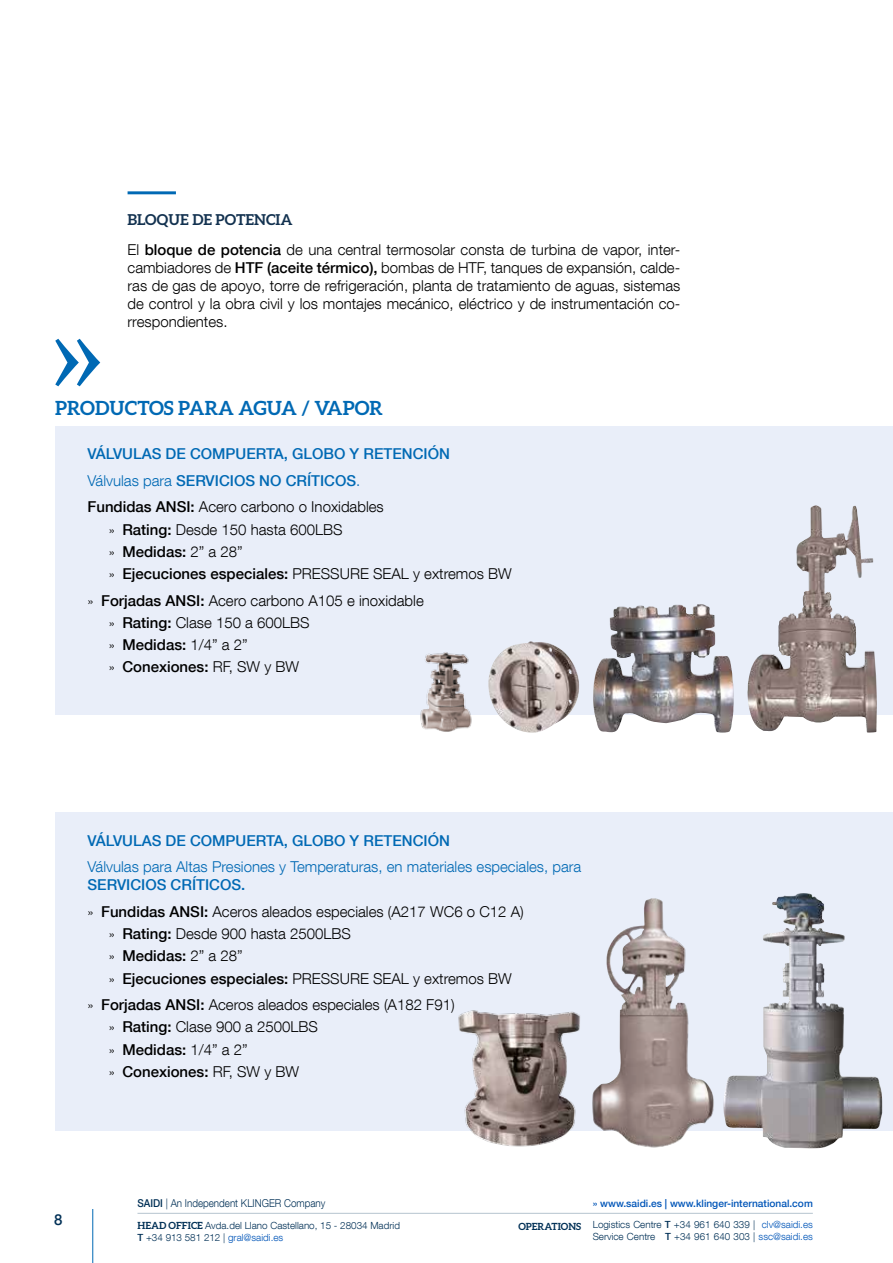
<style>
.page{position:relative;width:893px;height:1263px;background:#fff}
.page>*{position:absolute;margin:0;border:0;box-sizing:border-box;transform-origin:0 0}
.t1{font:700 19.5px "Aleo";color:#0069b4}
.t2{font:300 15px/22.2px "Helvetica Neue LT Com";color:#000}
.t3{font:500 15px/26.5px "Helvetica Neue LT Com";color:#0069b4}
.t4{font:300 15px "Helvetica Neue LT Com";color:#0069b4}
.t5{font:700 15px "Aleo";color:#133250}
.t6{font:500 15px "Helvetica Neue LT Com";color:#003056}
.t7{font:300 10.8px "Helvetica Neue LT Com";color:#003056;scale:.91 1}
.t8{font:500 10.2px "Helvetica Neue LT Com";color:#0055b8}
.t9{font:300 9.9px/11.9px "Helvetica Neue LT Com";color:#003056}
.t10{font:700 9.9px "Aleo";color:#003056}
.s1{font-weight:500}
.s2{font-weight:300}
.s3{color:#000}
.s4{font-weight:300;color:#000}
.s5{font-size:14.25px}
.s6{font-weight:500;color:#0069b4}
.s7{font-family:"Aleo";font-weight:700}
.s8{color:#0055b8}
</style>
<div class="page">
<div style="left:55px;top:426px;width:838px;height:288px;background:#e9eef9"></div>
<div style="left:55px;top:812px;width:838px;height:319px;background:#e9eef9"></div>
<img style="left:458px;top:1010px;width:122px;height:137px">
<img style="left:747px;top:505px;width:130px;height:228px">
<img style="left:418px;top:652px;width:57px;height:80px">
<img style="left:488px;top:641px;width:43px;height:63px">
<svg style="left:55px;top:339px;width:45px;height:47px"></svg>
<hr style="left:92px;top:1209px;width:1px;height:54px;background:#0069b4">
<hr style="left:137px;top:1213px;width:676px;height:1px;background:#758fa4">
<img style="left:723px;top:895px;width:159px;height:254px">
<img style="left:592px;top:898px;width:122px;height:250px">
<img style="left:591px;top:604px;width:143px;height:129px">
<hr style="left:128px;top:191px;width:48px;height:3px;background:#0069b4">
<p class="t5" style="left:128px;top:211px;width:167px">BLOQUE DE POTENCIA</p>
<p class="t2" style="left:128px;top:241px;width:554px;line-height:18px;text-align:justify">El <span class="s1">bloque de potencia</span> de una central termosolar consta de turbina de vapor, inter&shy;cambiadores de <span class="s1">HTF (aceite térmico),</span> bombas de HTF, tanques de expansión, calde&shy;ras de gas de apoyo, torre de refrigeración, planta de tratamiento de aguas, sistemas de control y la obra civil y los montajes mecánico, eléctrico y de instrumentación co&shy;rrespondientes.</p>
<h1 class="t1" style="left:55px;top:396px;width:329px">PRODUCTOS PARA AGUA / VAPOR</h1>
<p class="t3" style="left:88px;top:440px;width:364px">VÁLVULAS DE COMPUERTA, GLOBO Y RETENCIÓN<br><span class="s2">Válvulas para</span> SERVICIOS NO CRÍTICOS<span class="s2">.<br></span><span class="s3">Fundidas ANSI:</span> <span class="s4">Acero carbono o Inoxidables</span></p>
<p class="t2" style="left:109px;top:518px;width:404px"><span class="s5">»</span> <span class="s1">Rating:</span> Desde 150 hasta 600LBS<br><span class="s5">»</span> <span class="s1">Medidas:</span> 2” a 28”<br><span class="s5">»</span> <span class="s1">Ejecuciones especiales:</span> PRESSURE SEAL y extremos BW</p>
<p class="t2" style="left:109px;top:589px;width:316px;text-indent:-21px"><span class="s5">»</span> <span class="s1">Forjadas ANSI:</span> Acero carbono A105 e inoxidable <span class="s5">»</span> <span class="s1">Rating:</span> Clase 150 a 600LBS<br><span class="s5">»</span> <span class="s1">Medidas:</span> 1/4” a 2”<br><span class="s5">»</span> <span class="s1">Conexiones:</span> RF, SW y BW</p>
<p class="t3" style="left:88px;top:827px;width:364px">VÁLVULAS DE COMPUERTA, GLOBO Y RETENCIÓN</p>
<p class="t4" style="left:88px;top:858px;width:495px">Válvulas para Altas Presiones y Temperaturas, en materiales especiales, para</p>
<p class="t2" style="left:88px;top:871px;width:438px;line-height:26.5px"><span class="s6">SERVICIOS CRÍTICOS.<br></span><span class="s5">»</span> <span class="s1">Fundidas ANSI:</span> Aceros aleados especiales (A217 WC6 o C12 A)</p>
<p class="t2" style="left:109px;top:922px;width:404px"><span class="s5">»</span> <span class="s1">Rating:</span> Desde 900 hasta 2500LBS<br><span class="s5">»</span> <span class="s1">Medidas:</span> 2” a 28”<br><span class="s5">»</span> <span class="s1">Ejecuciones especiales:</span> PRESSURE SEAL y extremos BW</p>
<p class="t2" style="left:109px;top:993px;width:347px;text-indent:-21px"><span class="s5">»</span> <span class="s1">Forjadas ANSI:</span> Aceros aleados especiales (A182 F91) <span class="s5">»</span> <span class="s1">Rating:</span> Clase 900 a 2500LBS<br><span class="s5">»</span> <span class="s1">Medidas:</span> 1/4” a 2”<br><span class="s5">»</span> <span class="s1">Conexiones:</span> RF, SW y BW</p>
<p class="t6" style="left:54px;top:1210px;width:10px">8</p>
<p class="t7" style="left:137px;top:1197px;width:208px"><span class="s1">SAIDI</span> | An Independent KLINGER Company</p>
<p class="t9" style="left:137px;top:1219px;width:264px"><span class="s7">HEAD OFFICE</span> Avda.del Llano Castellano, 15 - 28034 Madrid<br><span class="s1">T</span> +34 913 581 212 | <span class="s8">gral@saidi.es</span></p>
<p class="t9" style="left:593px;top:1218px;width:222px">Logistics Centre <span class="s1">T</span> +34 961 640 339 | <span class="s8">clv@saidi.es<br></span>Service Centre <span class="s1">T</span> +34 961 640 303 | <span class="s8">ssc@saidi.es</span></p>
<p class="t8" style="left:593px;top:1197px;width:222px">» www.saidi.es | www.klinger-international.com</p>
<p class="t10" style="left:518px;top:1220px;width:64px">OPERATIONS</p>
</div>
